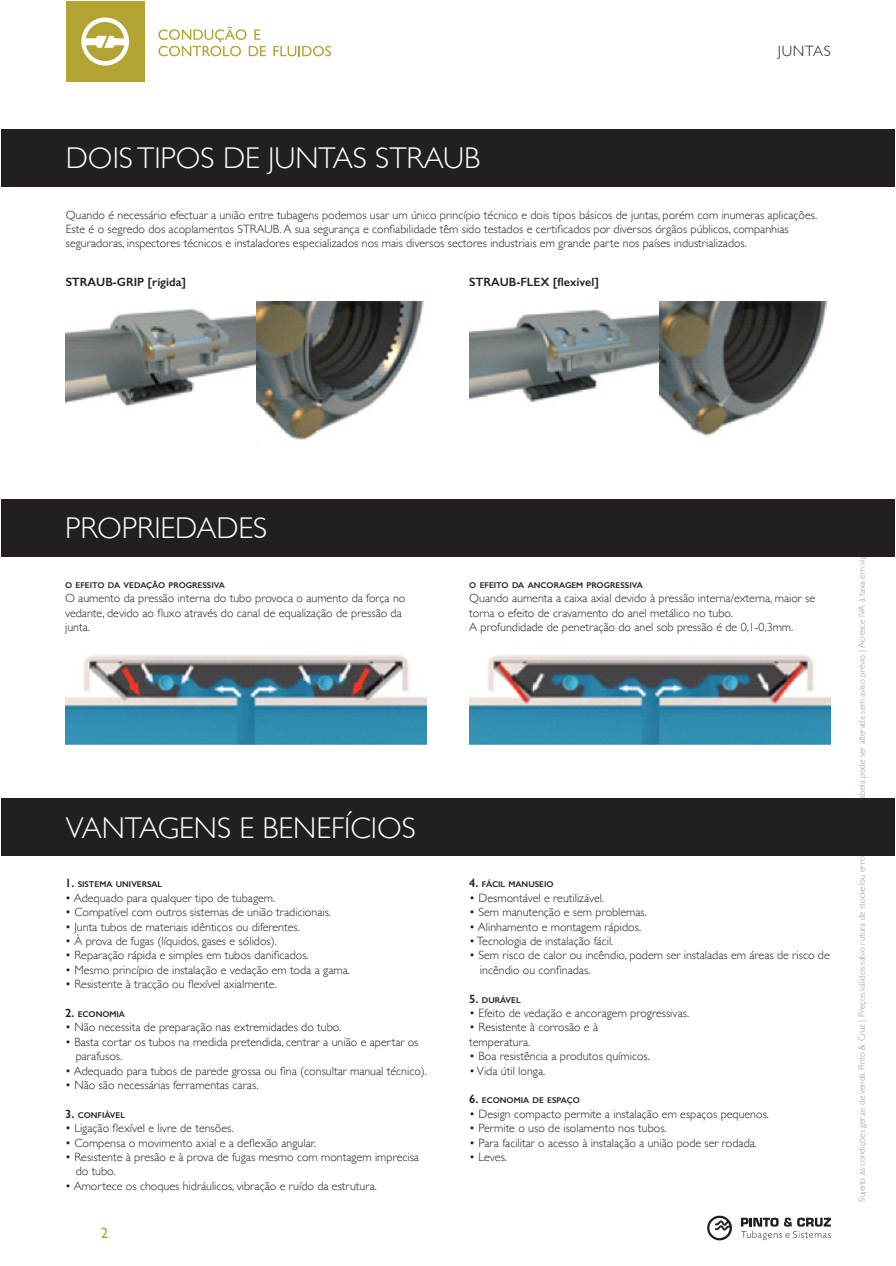
<style>
.page{position:relative;width:896px;height:1266px;background:#fff}
.page>*{position:absolute;margin:0;border:0;box-sizing:border-box;transform-origin:0 0}
.subtitulo{font:300 30px "Gill Sans";color:#fff}
.t1{font:300 15px "Gill Sans";letter-spacing:.05em;color:#231f20}
.t2{font:15px "Gill Sans";color:#b3a332}
.tabela{font:300 12px/14.4px "Gill Sans";color:#231f20}
.cabecalho_tabela{font:600 12px "Gill Sans";color:#231f20}
.cabecalho_tabela-2{font:600 12px "Gill Sans";color:#231f20}
.t3{font:300 9px "Gill Sans";color:#939598}
.cabecalho_tabela-3{font:600 8.4px "Gill Sans";color:#231f20}
.s1{font-size:12px}
</style>
<div class="page">
<div style="left:66px;top:1px;width:78px;height:81px;background:#b3a332"></div>
<svg style="left:81px;top:18px;width:48px;height:48px"></svg>
<svg style="left:158px;top:27px;width:108px;height:29px"></svg>
<svg style="left:273px;top:46px;width:58px;height:10px"></svg>
<svg style="left:741px;top:1217px;width:89px;height:23px"></svg>
<svg style="left:707px;top:1215px;width:25px;height:25px"></svg>
<div style="left:1px;top:798px;width:893px;height:58px;background:#231f20"></div>
<div style="left:1px;top:129px;width:893px;height:57px;background:#231f20"></div>
<div style="left:1px;top:499px;width:893px;height:57px;background:#231f20"></div>
<img style="left:469px;top:654px;width:361px;height:91px">
<img style="left:66px;top:654px;width:360px;height:91px">
<img style="left:65px;top:309px;width:191px;height:98px">
<img style="left:469px;top:309px;width:190px;height:93px">
<img style="left:256px;top:301px;width:168px;height:140px">
<img style="left:659px;top:301px;width:169px;height:135px">
<p class="subtitulo" style="left:66px;top:135px;width:416px">DOIS TIPOS DE JUNTAS STRAUB</p>
<p class="t1" style="left:777px;top:40px;width:55px">JUNTAS</p>
<p class="tabela" style="left:66px;top:207px;width:752px">Quando é necessário efectuar a união entre tubagens podemos usar um único princípio técnico e dois tipos básicos de juntas, porém com inumeras aplicações.<br>Este é o segredo dos acoplamentos STRAUB. A sua segurança e confiabilidade têm sido testados e certificados por diversos órgãos públicos, companhias seguradoras, inspectores técnicos e instaladores especializados nos mais diversos sectores industriais em grande parte nos países industrializados.</p>
<p class="cabecalho_tabela-2" style="left:66px;top:275px;width:9px">STRAU</p>
<p class="cabecalho_tabela-2" style="left:105px;top:275px;width:20px">B-GRIP</p>
<p class="cabecalho_tabela" style="left:148px;top:275px;width:40px">[rígida]</p>
<p class="cabecalho_tabela" style="left:469px;top:275px;width:131px">STRAUB-FLEX [flexível]</p>
<p class="subtitulo" style="left:65px;top:505px;width:204px">PROPRIEDADES</p>
<p class="cabecalho_tabela-3" style="left:65px;top:580px;width:161px">O EFEITO DA VEDAÇÃO PROGRESSIVA</p>
<p class="tabela" style="left:65px;top:590px;width:342px">O aumento da pressão interna do tubo provoca o aumento da força no vedante, devido ao fluxo através do canal de equalização de pressão da junta.</p>
<p class="subtitulo" style="left:66px;top:804px;width:351px">VANTAGENS E BENEFÍCIOS</p>
<p class="cabecalho_tabela-3" style="left:65px;top:879px;width:99px"><span class="s1">1.</span> SISTEMA UNIVERSAL</p>
<p class="tabela" style="left:65px;top:890px;width:212px">• Adequado para qualquer tipo de tubagem.</p>
<p class="tabela" style="left:65px;top:904px;width:267px">• Compatível com outros sistemas de união tradicionais.</p>
<p class="tabela" style="left:65px;top:918px;width:236px">• Junta tubos de materiais idênticos ou diferentes.</p>
<p class="tabela" style="left:65px;top:933px;width:213px">• À prova de fugas (líquidos, gases e sólidos).</p>
<p class="tabela" style="left:65px;top:947px;width:245px">• Reparação rápida e simples em tubos danificados.</p>
<p class="tabela" style="left:65px;top:962px;width:286px">• Mesmo princípio de instalação e vedação em toda a gama.</p>
<p class="tabela" style="left:65px;top:976px;width:213px">• Resistente à tracção ou flexível axialmente.</p>
<p class="cabecalho_tabela-3" style="left:65px;top:1009px;width:61px"><span class="s1">2.</span> ECONOMIA</p>
<p class="tabela" style="left:65px;top:1019px;width:278px">• Não necessita de preparação nas extremidades do tubo.</p>
<p class="tabela" style="left:76px;top:1034px;width:344px;text-indent:-11px">• Basta cortar os tubos na medida pretendida, centrar a união e apertar os parafusos.</p>
<p class="tabela" style="left:65px;top:1062px;width:363px">• Adequado para tubos de parede grossa ou fina (consultar manual técnico).</p>
<p class="tabela" style="left:65px;top:1077px;width:195px">• Não são necessárias ferramentas caras.</p>
<p class="cabecalho_tabela-3" style="left:65px;top:1109px;width:61px"><span class="s1">3.</span> CONFIÁVEL</p>
<p class="tabela" style="left:65px;top:1120px;width:170px">• Ligação flexível e livre de tensões.</p>
<p class="tabela" style="left:65px;top:1134px;width:252px">• Compensa o movimento axial e a deflexão angular.</p>
<p class="tabela" style="left:76px;top:1149px;width:345px;text-indent:-11px">• Resistente à presão e à prova de fugas mesmo com montagem imprecisa do tubo.</p>
<p class="tabela" style="left:65px;top:1178px;width:313px">• Amortece os choques hidráulicos, vibração e ruído da estrutura.</p>
<p class="t2" style="left:101px;top:1224px;width:9px">2</p>
<p class="cabecalho_tabela-3" style="left:469px;top:580px;width:175px">O EFEITO DA ANCORAGEM PROGRESSIVA</p>
<p class="tabela" style="left:469px;top:590px;width:347px">Quando aumenta a caixa axial devido à pressão interna/externa, maior se torna o efeito de cravamento do anel metálico no tubo.</p>
<p class="tabela" style="left:469px;top:619px;width:325px">A profundidade de penetração do anel sob pressão é de 0,1-0,3mm.</p>
<p class="cabecalho_tabela-3" style="left:469px;top:879px;width:86px"><span class="s1">4.</span> FÁCIL MANUSEIO</p>
<p class="tabela" style="left:469px;top:890px;width:136px">• Desmontável e reutilizável.</p>
<p class="tabela" style="left:469px;top:904px;width:179px">• Sem manutenção e sem problemas.</p>
<p class="tabela" style="left:469px;top:918px;width:173px">• Alinhamento e montagem rápidos.</p>
<p class="tabela" style="left:469px;top:933px;width:146px">• Tecnologia de instalação fácil.</p>
<p class="tabela" style="left:480px;top:947px;width:351px;text-indent:-11px">• Sem risco de calor ou incêndio, podem ser instaladas em áreas de risco de incêndio ou confinadas.</p>
<p class="cabecalho_tabela-3" style="left:469px;top:994px;width:53px"><span class="s1">5.</span> DURÁVEL</p>
<p class="tabela" style="left:469px;top:1005px;width:221px">• Efeito de vedação e ancoragem progressivas.</p>
<p class="tabela" style="left:469px;top:1019px;width:130px">• Resistente à corrosão e à</p>
<p class="tabela" style="left:469px;top:1034px;width:62px">temperatura.</p>
<p class="tabela" style="left:469px;top:1048px;width:182px">• Boa resistência a produtos químicos.</p>
<p class="tabela" style="left:469px;top:1062px;width:77px">• Vida útil longa.</p>
<p class="cabecalho_tabela-3" style="left:469px;top:1095px;width:112px"><span class="s1">6.</span> ECONOMIA DE ESPAÇO</p>
<p class="tabela" style="left:469px;top:1106px;width:301px">• Design compacto permite a instalação em espaços pequenos.</p>
<p class="tabela" style="left:469px;top:1120px;width:199px">• Permite o uso de isolamento nos tubos.</p>
<p class="tabela" style="left:469px;top:1134px;width:289px">• Para facilitar o acesso à instalação a união pode ser rodada.</p>
<p class="tabela" style="left:469px;top:1149px;width:39px">• Leves.</p>
<p class="t3" style="left:854px;top:1201px;width:656px;rotate:-90deg">Sujeito às condições gerais de venda Pinto &amp; Cruz | Preços válidos salvo rutura de stocke/ou erro tipográfico | A tabela pode ser alterada sem aviso prévio | Acresce IVA à taxa em vigor</p>
</div>
